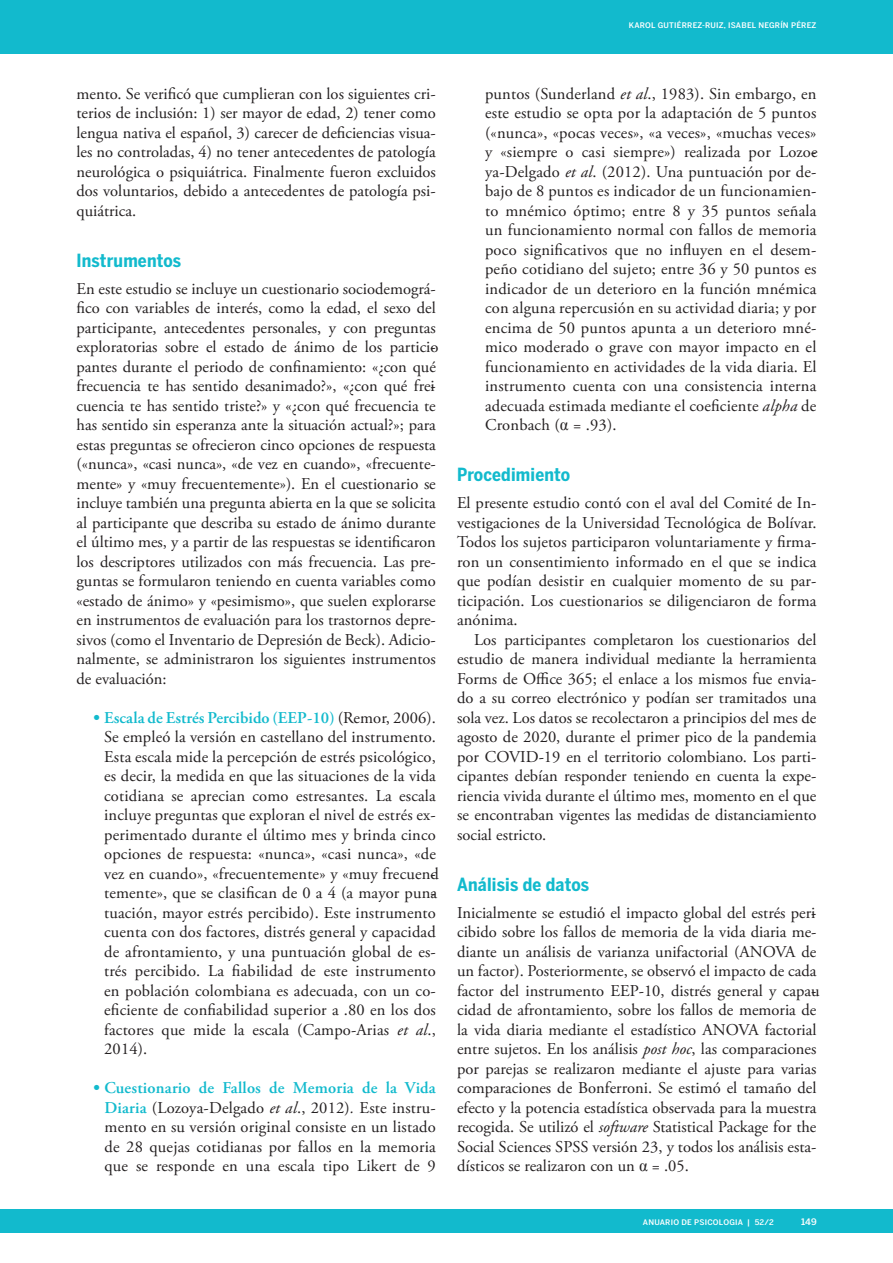
<style>
.page{position:relative;width:893px;height:1263px;background:#fff}
.page>*{position:absolute;margin:0;border:0;box-sizing:border-box;transform-origin:0 0}
.titol_2{font:700 18px "Benton Sans Cond";letter-spacing:.01em;color:#12bacd}
.Texto{font:16.5px/19.5px "Adobe Garamond Pro";letter-spacing:.01em;color:#231f20;text-align:justify}
.texto_sense_sang{font:16.5px/19.5px "Adobe Garamond Pro";color:#231f20;text-align:justify}
.t1{font:500 8.85px "Benton Sans Cond";color:#fff;scale:1.18 1}
.t2{font:500 7.65px "Benton Sans Cond";letter-spacing:.025em;color:#fff;scale:1.18 1}
.s1{font-weight:700;color:#12bacd}
.s2{font-weight:600;color:#12bacd}
.s3{font-style:italic}
.s4{font-family:"Times New Roman"}
</style>
<div class="page">
<div style="left:0;top:0;width:893px;height:54px;background:#12bacd"></div>
<div style="left:0;top:1209px;width:893px;height:23px;background:#12bacd"></div>
<p class="t2" style="left:629px;top:21px;width:160px">KAROL GUTIÉRREZ-RUIZ, ISABEL NEGRÍN PÉREZ</p>
<p class="Texto" style="left:77px;top:84px;width:361px">mento. Se verificó que cumplieran con los siguientes cri&shy;terios de inclusión: 1) ser mayor de edad, 2) tener como lengua nativa el español, 3) carecer de deficiencias visua&shy;les no controladas, 4) no tener antecedentes de patología neurológica o psiquiátrica. Finalmente fueron excluidos dos voluntarios, debido a antecedentes de patología psi&shy;quiátrica.</p>
<p class="titol_2" style="left:77px;top:249px;width:106px">Instrumentos</p>
<p class="texto_sense_sang" style="left:77px;top:279px;width:361px">En este estudio se incluye un cuestionario sociodemográ&shy;fico con variables de interés, como la edad, el sexo del participante, antecedentes personales, y con preguntas exploratorias sobre el estado de ánimo de los partici&shy;pantes durante el periodo de confinamiento: «¿con qué frecuencia te has sentido desanimado?», «¿con qué fre&shy;cuencia te has sentido triste?» y «¿con qué frecuencia te has sentido sin esperanza ante la situación actual?»; para estas preguntas se ofrecieron cinco opciones de respuesta («nunca», «casi nunca», «de vez en cuando», «frecuente&shy;mente» y «muy frecuentemente»). En el cuestionario se incluye también una pregunta abierta en la que se solicita al participante que describa su estado de ánimo durante el último mes, y a partir de las respuestas se identificaron los descriptores utilizados con más frecuencia. Las pre&shy;guntas se formularon teniendo en cuenta variables como «estado de ánimo» y «pesimismo», que suelen explorarse en instrumentos de evaluación para los trastornos depre&shy;sivos (como el Inventario de Depresión de Beck). Adicio&shy;nalmente, se administraron los siguientes instrumentos de evaluación:</p>
<p class="Texto" style="left:104px;top:708px;width:333px;text-indent:-11px"><span class="s1">•</span> <span class="s2">Escala de Estrés Percibido (EEP-10)</span> (Remor, 2006).<br>Se empleó la versión en castellano del instrumento.<br>Esta escala mide la percepción de estrés psicológico, es decir, la medida en que las situaciones de la vida cotidiana se aprecian como estresantes. La escala incluye preguntas que exploran el nivel de estrés ex&shy;perimentado durante el último mes y brinda cinco opciones de respuesta: «nunca», «casi nunca», «de vez en cuando», «frecuentemente» y «muy frecuen&shy;temente», que se clasifican de 0 a 4 (a mayor pun&shy;tuación, mayor estrés percibido). Este instrumento cuenta con dos factores, distrés general y capacidad de afrontamiento, y una puntuación global de es&shy;trés percibido. La fiabilidad de este instrumento en población colombiana es adecuada, con un co&shy;eficiente de confiabilidad superior a .80 en los dos factores que mide la escala (Campo-Arias <span class="s3">et al</span>., 2014).</p>
<p class="Texto" style="left:104px;top:1079px;width:333px;text-indent:-11px"><span class="s1">•</span> <span class="s2">Cuestionario de Fallos de Memoria de la Vida Diaria</span> (Lozoya-Delgado <span class="s3">et al</span>., 2012)<span class="s3">.</span> Este instru&shy;mento en su versión original consiste en un listado de 28 quejas cotidianas por fallos en la memoria que se responde en una escala tipo Likert de 9</p>
<p class="Texto" style="left:485px;top:84px;width:333px">puntos (Sunderland <span class="s3">et al</span>., 1983). Sin embargo, en este estudio se opta por la adaptación de 5 puntos («nunca», «pocas veces», «a veces», «muchas veces» y «siempre o casi siempre») realizada por Lozo&shy;ya-Delgado <span class="s3">et al</span>. (2012). Una puntuación por de&shy;bajo de 8 puntos es indicador de un funcionamien&shy;to mnémico óptimo; entre 8 y 35 puntos señala un funcionamiento normal con fallos de memoria poco significativos que no influyen en el desem&shy;peño cotidiano del sujeto; entre 36 y 50 puntos es indicador de un deterioro en la función mnémica con alguna repercusión en su actividad diaria; y por encima de 50 puntos apunta a un deterioro mné&shy;mico moderado o grave con mayor impacto en el funcionamiento en actividades de la vida diaria. El instrumento cuenta con una consistencia interna adecuada estimada mediante el coeficiente <span class="s3">alpha</span> de Cronbach (<span class="s4">α</span> = .93).</p>
<p class="titol_2" style="left:457px;top:464px;width:115px">Procedimiento</p>
<p class="texto_sense_sang" style="left:457px;top:494px;width:361px">El presente estudio contó con el aval del Comité de In&shy;vestigaciones de la Universidad Tecnológica de Bolívar.<br>Todos los sujetos participaron voluntariamente y firma&shy;ron un consentimiento informado en el que se indica que podían desistir en cualquier momento de su par&shy;ticipación. Los cuestionarios se diligenciaron de forma anónima.</p>
<p class="Texto" style="left:457px;top:630px;width:361px;text-indent:17px">Los participantes completaron los cuestionarios del estudio de manera individual mediante la herramienta Forms de Office 365; el enlace a los mismos fue envia&shy;do a su correo electrónico y podían ser tramitados una sola vez. Los datos se recolectaron a principios del mes de agosto de 2020, durante el primer pico de la pandemia por COVID-19 en el territorio colombiano. Los parti&shy;cipantes debían responder teniendo en cuenta la expe&shy;riencia vivida durante el último mes, momento en el que se encontraban vigentes las medidas de distanciamiento social estricto.</p>
<p class="titol_2" style="left:457px;top:873px;width:134px">Análisis de datos</p>
<p class="texto_sense_sang" style="left:457px;top:903px;width:361px">Inicialmente se estudió el impacto global del estrés per&shy;cibido sobre los fallos de memoria de la vida diaria me&shy;diante un análisis de varianza unifactorial (ANOVA de un factor). Posteriormente, se observó el impacto de cada factor del instrumento EEP-10, distrés general y capa&shy;cidad de afrontamiento, sobre los fallos de memoria de la vida diaria mediante el estadístico ANOVA factorial entre sujetos. En los análisis <span class="s3">post hoc</span>, las comparaciones por parejas se realizaron mediante el ajuste para varias comparaciones de Bonferroni. Se estimó el tamaño del efecto y la potencia estadística observada para la muestra recogida. Se utilizó el <span class="s3">software</span> Statistical Package for the Social Sciences SPSS versión 23, y todos los análisis esta&shy;dísticos se realizaron con un <span class="s4">α</span> = .05.</p>
<p class="t2" style="left:643px;top:1218px;width:113px">ANUARIO DE PSICOLOGIA | 52/2</p>
<p class="t1" style="left:801px;top:1216px;width:15px">149</p>
</div>
